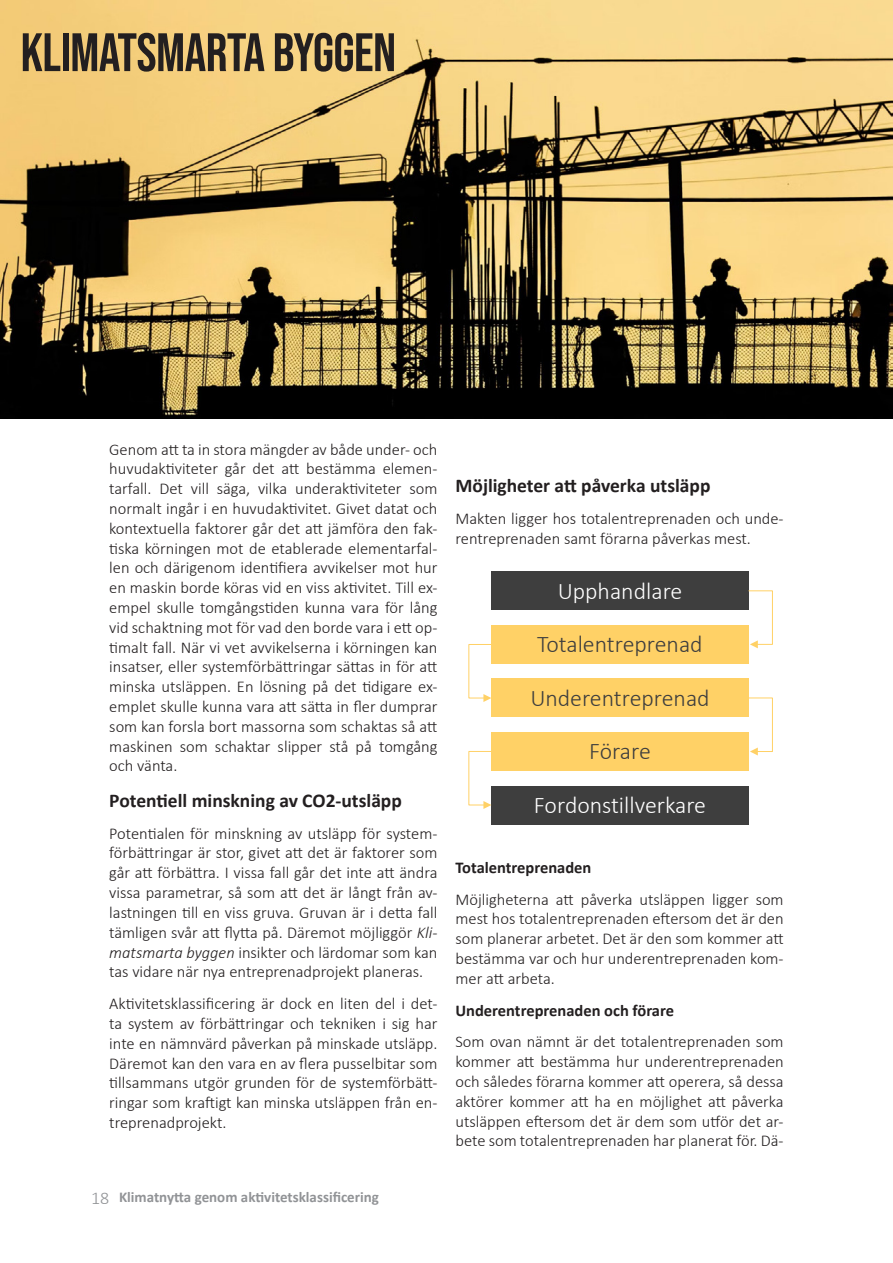
<style>
.page{position:relative;width:893px;height:1263px;background:#fff}
.page>*{position:absolute;margin:0;border:0;box-sizing:border-box;transform-origin:0 0}
.t1{font:54px "Bebas Neue";letter-spacing:-.01em;color:#231f20}
.t2{font:300 23.85px "Calibri";color:#3e3e3e}
.t3{font:300 23.85px "Calibri";color:#fff}
.t4{font:700 19.5px "Calibri";color:#231f20}
.t5{font:300 16.5px/19.8px "Calibri";color:#231f20;text-align:justify}
.t6{font:700 16.5px "Calibri";color:#231f20}
.t7{font:700 15px "Calibri";color:#919396}
.s1{font-style:italic}
.s2{font-weight:300;font-size:18px}
</style>
<div class="page">
<img style="left:0;top:0;width:893px;height:419px">
<svg style="left:468px;top:644px;width:26px;height:58px"></svg>
<div style="left:491px;top:572px;width:258px;height:38px;background:#3e3e3e"></div>
<div style="left:491px;top:625px;width:258px;height:39px;background:#ffd166"></div>
<div style="left:491px;top:679px;width:258px;height:38px;background:#ffd166"></div>
<div style="left:491px;top:732px;width:258px;height:39px;background:#ffd166"></div>
<div style="left:491px;top:786px;width:258px;height:38px;background:#3e3e3e"></div>
<svg style="left:748px;top:590px;width:25px;height:58px"></svg>
<svg style="left:749px;top:697px;width:24px;height:58px"></svg>
<svg style="left:468px;top:751px;width:23px;height:58px"></svg>
<p class="t1" style="left:21px;top:22px;width:377px">KLIMATSMARTA BYGGEN</p>
<p class="t5" style="left:109px;top:439px;width:330px">Genom att ta in stora mängder av både under- och huvudaktiviteter går det att bestämma elemen&shy;tarfall. Det vill säga, vilka underaktiviteter som normalt ingår i en huvudaktivitet. Givet datat och kontextuella faktorer går det att jämföra den fak&shy;tiska körningen mot de etablerade elementarfal&shy;len och därigenom identifiera avvikelser mot hur en maskin borde köras vid en viss aktivitet. Till ex&shy;empel skulle tomgångstiden kunna vara för lång vid schaktning mot för vad den borde vara i ett op&shy;timalt fall. När vi vet avvikelserna i körningen kan insatser, eller systemförbättringar sättas in för att minska utsläppen. En lösning på det tidigare ex&shy;emplet skulle kunna vara att sätta in fler dumprar som kan forsla bort massorna som schaktas så att maskinen som schaktar slipper stå på tomgång och vänta.</p>
<p class="t4" style="left:109px;top:787px;width:294px">Potentiell minskning av CO2-utsläpp</p>
<p class="t5" style="left:109px;top:823px;width:330px">Potentialen för minskning av utsläpp för system&shy;förbättringar är stor, givet att det är faktorer som går att förbättra. I vissa fall går det inte att ändra vissa parametrar, så som att det är långt från av&shy;lastningen till en viss gruva. Gruvan är i detta fall tämligen svår att flytta på. Däremot möjliggör <span class="s1">Kli&shy;matsmarta byggen</span> insikter och lärdomar som kan tas vidare när nya entreprenadprojekt planeras.</p>
<p class="t5" style="left:109px;top:993px;width:330px">Aktivitetsklassificering är dock en liten del i det&shy;ta system av förbättringar och tekniken i sig har inte en nämnvärd påverkan på minskade utsläpp.<br>Däremot kan den vara en av flera pusselbitar som tillsammans utgör grunden för de systemförbätt&shy;ringar som kraftigt kan minska utsläppen från en&shy;treprenadprojekt.</p>
<p class="t7" style="left:91px;top:1186px;width:289px"><span class="s2">18</span> Klimatnytta genom aktivitetsklassificering</p>
<p class="t4" style="left:455px;top:472px;width:256px">Möjligheter att påverka utsläpp</p>
<p class="t5" style="left:455px;top:508px;width:330px">Makten ligger hos totalentreprenaden och unde&shy;rentreprenaden samt förarna påverkas mest.</p>
<p class="t3" style="left:558px;top:576px;width:126px">Upphandlare</p>
<p class="t2" style="left:537px;top:630px;width:167px">Totalentreprenad</p>
<p class="t2" style="left:530px;top:683px;width:181px">Underentreprenad</p>
<p class="t2" style="left:589px;top:737px;width:63px">Förare</p>
<p class="t3" style="left:534px;top:790px;width:174px">Fordonstillverkare</p>
<p class="t6" style="left:455px;top:855px;width:137px">Totalentreprenaden</p>
<p class="t5" style="left:455px;top:889px;width:330px">Möjligheterna att påverka utsläppen ligger som mest hos totalentreprenaden eftersom det är den som planerar arbetet. Det är den som kommer att bestämma var och hur underentreprenaden kom&shy;mer att arbeta.</p>
<p class="t6" style="left:455px;top:998px;width:220px">Underentreprenaden och förare</p>
<p class="t5" style="left:455px;top:1032px;width:330px">Som ovan nämnt är det totalentreprenaden som kommer att bestämma hur underentreprenaden och således förarna kommer att operera, så dessa aktörer kommer att ha en möjlighet att påverka utsläppen eftersom det är dem som utför det ar&shy;bete som totalentreprenaden har planerat för. Dä-</p>
</div>
